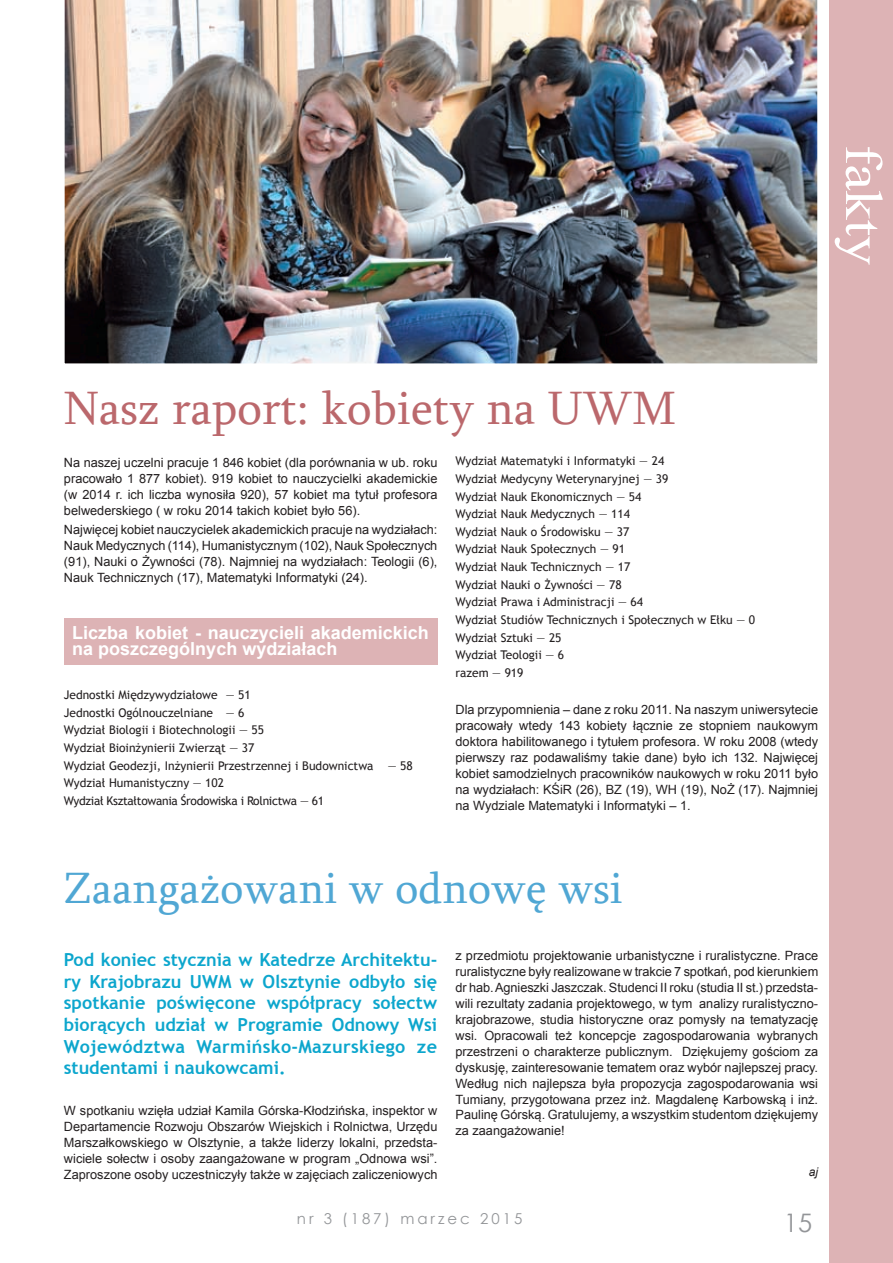
<style>
.page{position:relative;width:893px;height:1263px;background:#fff}
.page>*{position:absolute;margin:0;border:0;box-sizing:border-box;transform-origin:0 0}
.t1{font:52.65px "Times New Roman";color:#fff;scale:1.11 1}
.t2{font:48px "Sylfaen";letter-spacing:.005em;color:#bb686c}
.t3{font:45px "Sylfaen";letter-spacing:.005em;color:#50a7d4}
.t4{font:25.5px "Century Gothic";color:#939598}
.t5{font:700 18px/21.6px "Trebuchet MS";letter-spacing:.02em;color:#0ca6cd;text-align:justify}
.t6{font:700 18px/15.9px "Arial";color:#fff}
.t7{font:15px "Century Gothic";letter-spacing:.2em;color:#939598}
.t8{font:12.75px/15.9px "Arial";color:#231f20;text-align:justify}
.t9{font:12px/17.7px "Trebuchet MS";color:#231f20}
.t10{font:italic 12px "Arial";color:#231f20}
</style>
<div class="page">
<div style="left:829px;top:0;width:64px;height:1263px;background:#ddb3b5"></div>
<img style="left:64px;top:0;width:754px;height:364px">
<div style="left:64px;top:618px;width:373px;height:46px;background:#ddb3b5"></div>
<h1 class="t1" style="left:899px;top:145px;width:110px;rotate:90deg">fakty</h1>
<h2 class="t2" style="left:64px;top:375px;width:613px">Nasz raport: kobiety na UWM</h2>
<p class="t8" style="left:64px;top:455px;width:375px">Na naszej uczelni pracuje 1 846 kobiet (dla porównania w ub. roku pracowało 1 877 kobiet). 919 kobiet to nauczycielki akademickie (w 2014 r. ich liczba wynosiła 920), 57 kobiet ma tytuł profesora belwederskiego ( w roku 2014 takich kobiet było 56).</p>
<p class="t8" style="left:64px;top:522px;width:375px">Najwięcej kobiet nauczycielek akademickich pracuje na wydziałach:<br>Nauk Medycznych (114), Humanistycznym (102), Nauk Społecznych (91), Nauki o Żywności (78). Najmniej na wydziałach: Teologii (6), Nauk Technicznych (17), Matematyki Informatyki (24).</p>
<p class="t9" style="left:455px;top:452px;width:301px">Wydział Matematyki i Informatyki — 24<br>Wydział Medycyny Weterynaryjnej — 39<br>Wydział Nauk Ekonomicznych — 54<br>Wydział Nauk Medycznych — 114<br>Wydział Nauk o Środowisku — 37<br>Wydział Nauk Społecznych — 91<br>Wydział Nauk Technicznych — 17<br>Wydział Nauki o Żywności — 78<br>Wydział Prawa i Administracji — 64<br>Wydział Studiów Technicznych i Społecznych w Ełku — 0<br>Wydział Sztuki — 25<br>Wydział Teologii — 6<br>razem — 919</p>
<h3 class="t6" style="left:72px;top:625px;width:358px">Liczba kobiet - nauczycieli akademickich na poszczególnych wydziałach</h3>
<p class="t9" style="left:64px;top:686px;width:350px">Jednostki Międzywydziałowe — 51<br>Jednostki Ogólnouczelniane — 6<br>Wydział Biologii i Biotechnologii — 55<br>Wydział Bioinżynierii Zwierząt — 37<br>Wydział Geodezji, Inżynierii Przestrzennej i Budownictwa — 58<br>Wydział Humanistyczny — 102<br>Wydział Kształtowania Środowiska i Rolnictwa — 61</p>
<p class="t8" style="left:455px;top:702px;width:364px">Dla przypomnienia – dane z roku 2011. Na naszym uniwersytecie pracowały wtedy 143 kobiety łącznie ze stopniem naukowym doktora habilitowanego i tytułem profesora. W roku 2008 (wtedy pierwszy raz podawaliśmy takie dane) było ich 132. Najwięcej kobiet samodzielnych pracowników naukowych w roku 2011 było na wydziałach: KŚiR (26), BZ (19), WH (19), NoŻ (17). Najmniej na Wydziale Matematyki i Informatyki – 1.</p>
<h3 class="t3" style="left:64px;top:858px;width:560px">Zaangażowani w odnowę wsi</h3>
<h3 class="t5" style="left:64px;top:949px;width:375px">Pod koniec stycznia w Katedrze Architektu&shy;ry Krajobrazu UWM w Olsztynie odbyło się spotkanie poświęcone współpracy sołectw biorących udział w Programie Odnowy Wsi Województwa Warmińsko-Mazurskiego ze studentami i naukowcami.</h3>
<p class="t8" style="left:64px;top:1103px;width:375px">W spotkaniu wzięła udział Kamila Górska-Kłodzińska, inspektor w Departamencie Rozwoju Obszarów Wiejskich i Rolnictwa, Urzędu Marszałkowskiego w Olsztynie, a także liderzy lokalni, przedsta&shy;wiciele sołectw i osoby zaangażowane w program „Odnowa wsi”.<br>Zaproszone osoby uczestniczyły także w zajęciach zaliczeniowych</p>
<p class="t8" style="left:455px;top:948px;width:364px">z przedmiotu projektowanie urbanistyczne i ruralistyczne. Prace ruralistyczne były realizowane w trakcie 7 spotkań, pod kierunkiem dr hab. Agnieszki Jaszczak. Studenci II roku (studia II st.) przedsta&shy;wili rezultaty zadania projektowego, w tym analizy ruralistyczno&shy;krajobrazowe, studia historyczne oraz pomysły na tematyzację wsi. Opracowali też koncepcje zagospodarowania wybranych przestrzeni o charakterze publicznym. Dziękujemy gościom za dyskusję, zainteresowanie tematem oraz wybór najlepszej pracy.<br>Według nich najlepsza była propozycja zagospodarowania wsi Tumiany, przygotowana przez inż. Magdalenę Karbowską i inż.<br>Paulinę Górską. Gratulujemy, a wszystkim studentom dziękujemy za zaangażowanie!</p>
<p class="t10" style="left:809px;top:1164px;width:11px">aj</p>
<p class="t7" style="left:297px;top:1208px;width:227px">nr 3 (187) marzec 2015</p>
<h3 class="t4" style="left:784px;top:1205px;width:30px">15</h3>
</div>
